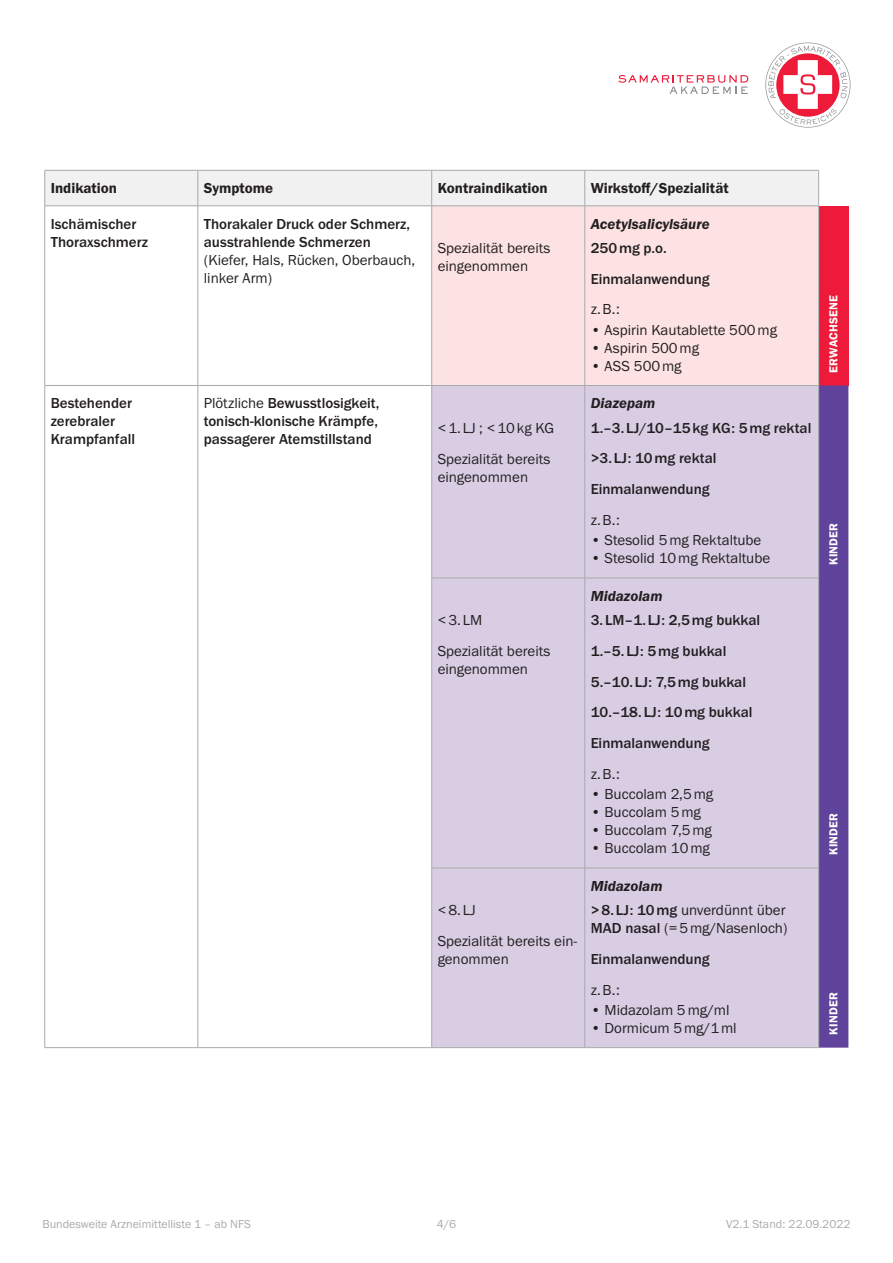
<style>
.page{position:relative;width:893px;height:1263px;background:#fff}
.page>*{position:absolute;margin:0;border:0;box-sizing:border-box;transform-origin:0 0}
.t1{font:15px/18px "Franklin Gothic URW Boo";color:#231f20}
.t2{font:500 15px/30.8px "Franklin Gothic URW";color:#231f20}
.t3{font:15px "Franklin Gothic URW Dem";color:#231f20}
.t4{font:15px "Franklin Gothic URW Dem Ita";color:#231f20}
.t5{font:12px "Franklin Gothic URW Boo";color:#a7abac}
.t6{font:12px "Franklin Gothic URW Dem";letter-spacing:.02em;color:#fff}
.s1{font-family:"Franklin Gothic URW Boo";font-weight:400}
.s2{font-family:"Franklin Gothic URW";font-weight:500}
</style>
<div class="page">
<svg style="left:765px;top:43px;width:85px;height:85px"></svg>
<svg style="left:618px;top:75px;width:130px;height:19px"></svg>
<div style="left:45px;top:171px;width:773px;height:35px;background:#f0f1f0"></div>
<div style="left:432px;top:207px;width:386px;height:178px;background:#fce2e3"></div>
<div style="left:819px;top:206px;width:29px;height:179px;background:#ed1a3a"></div>
<div style="left:432px;top:386px;width:386px;height:661px;background:#d9cde4"></div>
<div style="left:819px;top:385px;width:29px;height:663px;background:#60439b"></div>
<hr style="left:45px;top:170px;width:153px;height:1px;background:#a7abac">
<hr style="left:44px;top:170px;width:1px;height:36px;background:#a7abac">
<hr style="left:198px;top:170px;width:234px;height:1px;background:#a7abac">
<hr style="left:198px;top:170px;width:1px;height:36px;background:#a7abac">
<hr style="left:432px;top:170px;width:153px;height:1px;background:#a7abac">
<hr style="left:431px;top:170px;width:1px;height:36px;background:#a7abac">
<hr style="left:585px;top:170px;width:234px;height:1px;background:#a7abac">
<hr style="left:584px;top:170px;width:1px;height:36px;background:#a7abac">
<hr style="left:818px;top:170px;width:1px;height:36px;background:#a7abac">
<hr style="left:45px;top:206px;width:153px;height:1px;background:#a7abac">
<hr style="left:198px;top:206px;width:234px;height:1px;background:#a7abac">
<hr style="left:432px;top:206px;width:153px;height:1px;background:#a7abac">
<hr style="left:585px;top:206px;width:234px;height:1px;background:#a7abac">
<hr style="left:45px;top:385px;width:153px;height:1px;background:#a7abac">
<hr style="left:198px;top:385px;width:234px;height:1px;background:#a7abac">
<hr style="left:432px;top:385px;width:153px;height:1px;background:#a7abac">
<hr style="left:585px;top:385px;width:234px;height:1px;background:#a7abac">
<hr style="left:45px;top:1047px;width:153px;height:1px;background:#a7abac">
<hr style="left:198px;top:1047px;width:234px;height:1px;background:#a7abac">
<hr style="left:432px;top:1047px;width:153px;height:1px;background:#a7abac">
<hr style="left:585px;top:1047px;width:234px;height:1px;background:#a7abac">
<hr style="left:44px;top:206px;width:1px;height:179px;background:#a7abac">
<hr style="left:198px;top:206px;width:1px;height:179px;background:#a7abac">
<hr style="left:431px;top:206px;width:1px;height:179px;background:#a7abac">
<hr style="left:584px;top:206px;width:1px;height:179px;background:#a7abac">
<hr style="left:818px;top:206px;width:1px;height:179px;background:#a7abac">
<hr style="left:44px;top:386px;width:1px;height:192px;background:#a7abac">
<hr style="left:198px;top:386px;width:1px;height:192px;background:#a7abac">
<hr style="left:44px;top:578px;width:1px;height:290px;background:#a7abac">
<hr style="left:198px;top:578px;width:1px;height:290px;background:#a7abac">
<hr style="left:44px;top:868px;width:1px;height:179px;background:#a7abac">
<hr style="left:198px;top:868px;width:1px;height:179px;background:#a7abac">
<hr style="left:431px;top:386px;width:1px;height:192px;background:#a7abac">
<hr style="left:584px;top:386px;width:1px;height:192px;background:#a7abac">
<hr style="left:818px;top:386px;width:1px;height:192px;background:#a7abac">
<hr style="left:431px;top:578px;width:154px;height:1px;background:#a7abac">
<hr style="left:431px;top:578px;width:1px;height:290px;background:#a7abac">
<hr style="left:585px;top:578px;width:234px;height:1px;background:#a7abac">
<hr style="left:584px;top:578px;width:1px;height:290px;background:#a7abac">
<hr style="left:818px;top:578px;width:1px;height:290px;background:#a7abac">
<hr style="left:431px;top:868px;width:154px;height:1px;background:#a7abac">
<hr style="left:431px;top:868px;width:1px;height:179px;background:#a7abac">
<hr style="left:585px;top:868px;width:234px;height:1px;background:#a7abac">
<hr style="left:584px;top:868px;width:1px;height:179px;background:#a7abac">
<hr style="left:818px;top:868px;width:1px;height:179px;background:#a7abac">
<p class="t3" style="left:51px;top:179px;width:68px">Indikation</p>
<p class="t3" style="left:204px;top:179px;width:71px">Symptome</p>
<p class="t3" style="left:438px;top:179px;width:111px">Kontraindikation</p>
<p class="t3" style="left:591px;top:179px;width:139px">Wirkstoff/Spezialität</p>
<p class="t2" style="left:51px;top:214px;width:99px;line-height:18px">Ischämischer<br>Thoraxschmerz</p>
<p class="t2" style="left:204px;top:214px;width:208px;line-height:18px">Thorakaler Druck oder Schmerz, ausstrahlende Schmerzen</p>
<p class="t1" style="left:204px;top:250px;width:213px">(Kiefer, Hals, Rücken, Oberbauch, linker Arm)</p>
<p class="t1" style="left:438px;top:239px;width:114px">Spezialität bereits eingenommen</p>
<p class="t4" style="left:591px;top:214px;width:120px">Acetylsalicylsäure</p>
<p class="t2" style="left:591px;top:232px;width:120px">250mg p.o.<br>Einmalanwendung</p>
<p class="t1" style="left:591px;top:300px;width:31px">z.B.:</p>
<p class="t1" style="left:591px;top:320px;width:188px">• Aspirin Kautablette 500mg</p>
<p class="t1" style="left:591px;top:338px;width:110px">• Aspirin 500mg</p>
<p class="t1" style="left:591px;top:356px;width:92px">• ASS 500mg</p>
<p class="t2" style="left:51px;top:394px;width:86px;line-height:18px">Bestehender zerebraler<br>Krampfanfall</p>
<p class="t2" style="left:204px;top:394px;width:177px;line-height:18px;text-align:justify"><span class="s1">Plötzliche</span> Bewusstlosigkeit, tonisch-klonische Krämpfe, passagerer Atemstillstand</p>
<p class="t1" style="left:438px;top:412px;width:118px;line-height:30.8px">&lt;1. LJ ; &lt;10kg KG<br>Spezialität bereits</p>
<p class="t1" style="left:438px;top:467px;width:92px">eingenommen</p>
<p class="t1" style="left:438px;top:605px;width:114px;line-height:30.8px">&lt;3.LM<br>Spezialität bereits</p>
<p class="t1" style="left:438px;top:660px;width:92px">eingenommen</p>
<p class="t1" style="left:438px;top:895px;width:141px;line-height:30.8px">&lt;8.LJ<br>Spezialität bereits ein-</p>
<p class="t1" style="left:438px;top:950px;width:73px">genommen</p>
<p class="t4" style="left:591px;top:394px;width:66px">Diazepam</p>
<p class="t2" style="left:591px;top:412px;width:222px">1.–3. LJ/10‒15kg KG: 5mg rektal &gt;3. LJ: 10mg rektal<br>Einmalanwendung</p>
<p class="t1" style="left:591px;top:511px;width:31px">z.B.:</p>
<p class="t1" style="left:591px;top:531px;width:172px">• Stesolid 5mg Rektaltube</p>
<p class="t1" style="left:591px;top:549px;width:181px">• Stesolid 10mg Rektaltube</p>
<p class="t4" style="left:591px;top:586px;width:73px">Midazolam</p>
<p class="t2" style="left:591px;top:604px;width:171px">3. LM–1. LJ: 2,5mg bukkal<br>1.–5. LJ: 5mg bukkal<br>5.–10. LJ: 7,5mg bukkal<br>10.–18. LJ: 10mg bukkal<br>Einmalanwendung</p>
<p class="t1" style="left:591px;top:765px;width:31px">z.B.:</p>
<p class="t1" style="left:591px;top:785px;width:124px">• Buccolam 2,5mg</p>
<p class="t1" style="left:591px;top:803px;width:112px">• Buccolam 5mg</p>
<p class="t1" style="left:591px;top:821px;width:123px">• Buccolam 7,5mg</p>
<p class="t1" style="left:591px;top:839px;width:120px">• Buccolam 10mg</p>
<p class="t4" style="left:591px;top:876px;width:73px">Midazolam</p>
<p class="t1" style="left:591px;top:901px;width:198px"><span class="s2">&gt;8. LJ: 10mg</span> unverdünnt über<br><span class="s2">MAD nasal</span> (=5mg/Nasenloch)</p>
<p class="t2" style="left:591px;top:943px;width:120px">Einmalanwendung</p>
<p class="t1" style="left:591px;top:980px;width:31px">z.B.:</p>
<p class="t1" style="left:591px;top:1000px;width:140px">• Midazolam 5mg/ml</p>
<p class="t1" style="left:591px;top:1018px;width:147px">• Dormicum 5mg/1ml</p>
<p class="t6" style="left:826px;top:373px;width:79px;rotate:-90deg">ERWACHSENE</p>
<p class="t6" style="left:826px;top:565px;width:44px;rotate:-90deg">KINDER</p>
<p class="t6" style="left:826px;top:855px;width:44px;rotate:-90deg">KINDER</p>
<p class="t6" style="left:826px;top:1035px;width:44px;rotate:-90deg">KINDER</p>
<p class="t5" style="left:43px;top:1217px;width:210px">Bundesweite Arzneimittelliste 1 – ab NFS</p>
<p class="t5" style="left:437px;top:1217px;width:21px">4/6</p>
<p class="t5" style="left:726px;top:1217px;width:126px">V2.1 Stand: 22.09.2022</p>
</div>
